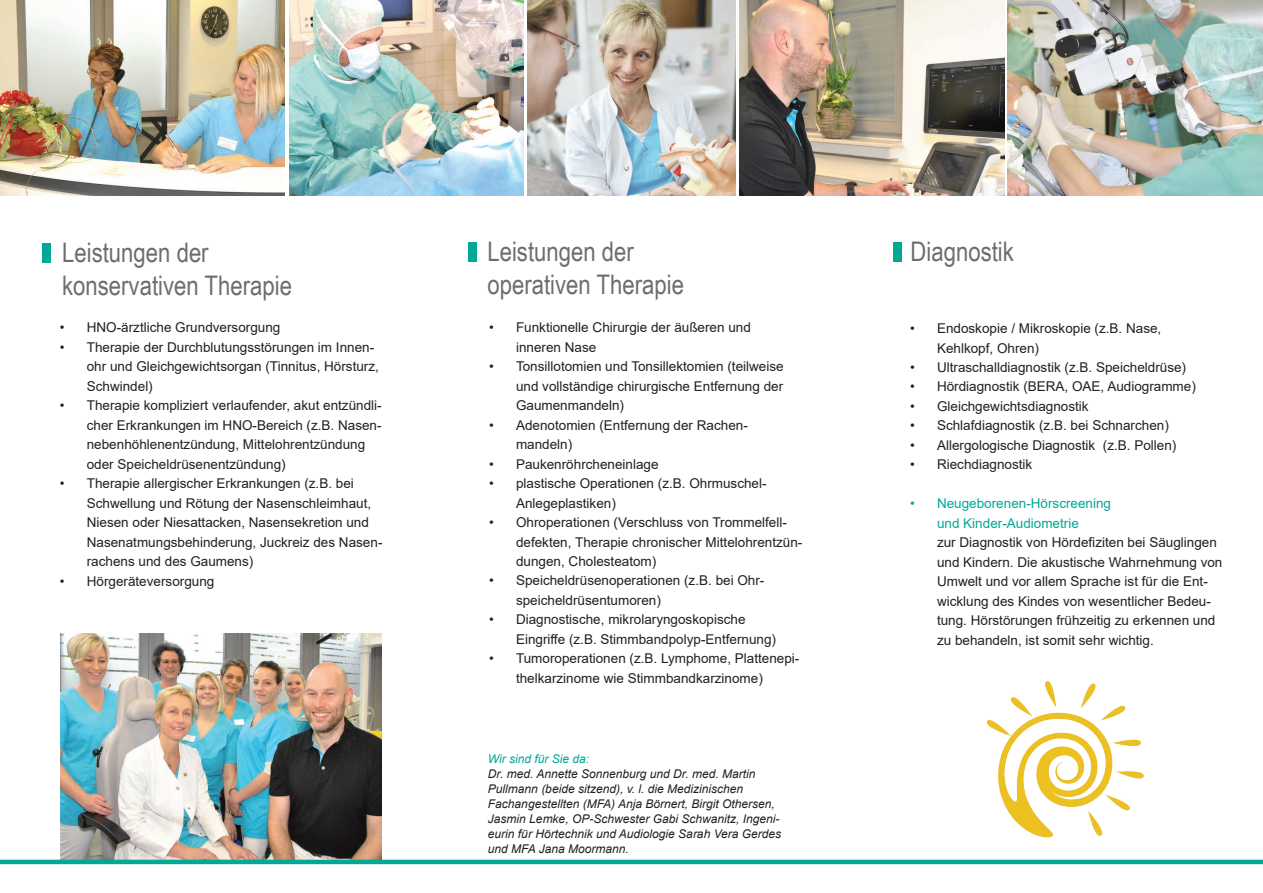
<style>
.page{position:relative;width:1263px;height:893px;background:#fff}
.page>*{position:absolute;margin:0;border:0;box-sizing:border-box;transform-origin:0 0}
.t1{font:27px/32.4px "Arial Narrow";color:#6c6d70}
.t2{font:13.5px/19.5px "Arial";color:#231f20}
.t3{font:13.5px/19.5px "Arial";color:#00a895;text-align:center}
.t4{font:italic 12px/15px "Arial";color:#231f20}
.t5{font:italic 12px "Arial";color:#00a895}
</style>
<div class="page">
<img style="left:0;top:0;width:285px;height:195px">
<img style="left:527px;top:0;width:209px;height:195px">
<div style="left:468px;top:242px;width:8px;height:20px;background:#00a895"></div>
<div style="left:893px;top:242px;width:8px;height:20px;background:#00a895"></div>
<img style="left:1008px;top:0;width:255px;height:195px">
<img style="left:740px;top:0;width:264px;height:195px">
<div style="left:43px;top:243px;width:8px;height:20px;background:#00a895"></div>
<img style="left:61px;top:634px;width:321px;height:226px">
<hr style="left:0;top:860px;width:1263px;height:4px;background:#00a895">
<img style="left:986px;top:681px;width:158px;height:157px">
<img style="left:289px;top:0;width:234px;height:195px">
<h1 class="t1" style="left:62px;top:236px;width:148px">Leistungen der</h1>
<h1 class="t1" style="left:910px;top:235px;width:105px">Diagnostik</h1>
<h1 class="t1" style="left:62px;top:268px;width:231px">konservativen Therapie</h1>
<h1 class="t1" style="left:487px;top:235px;width:198px">Leistungen der operativen Therapie</h1>
<p class="t2" style="left:60px;top:318px;width:222px">• HNO-ärztliche Grundversorgung</p>
<p class="t2" style="left:87px;top:337px;width:294px;text-indent:-27px">• Therapie der Durchblutungsstörungen im Innen&shy;ohr und Gleichgewichtsorgan (Tinnitus, Hörsturz,<br>Schwindel)</p>
<p class="t2" style="left:87px;top:396px;width:296px;text-indent:-27px">• Therapie kompliziert verlaufender, akut entzündli&shy;cher Erkrankungen im HNO-Bereich (z.B. Nasen&shy;nebenhöhlenentzündung, Mittelohrentzündung oder Speicheldrüsenentzündung)</p>
<p class="t2" style="left:87px;top:473px;width:297px;text-indent:-27px">• Therapie allergischer Erkrankungen (z.B. bei Schwellung und Rötung der Nasenschleimhaut, Niesen oder Niesattacken, Nasensekretion und Nasenatmungsbehinderung, Juckreiz des Nasen&shy;rachens und des Gaumens)</p>
<p class="t2" style="left:60px;top:571px;width:156px">• Hörgeräteversorgung</p>
<p class="t2" style="left:516px;top:317px;width:236px;text-indent:-27px">• Funktionelle Chirurgie der äußeren und inneren Nase</p>
<p class="t2" style="left:516px;top:356px;width:269px;text-align:justify;text-indent:-27px">• Tonsillotomien und Tonsillektomien (teilweise und vollständige chirurgische Entfernung der Gaumenmandeln)</p>
<p class="t2" style="left:516px;top:415px;width:233px;text-indent:-27px">• Adenotomien (Entfernung der Rachen&shy;mandeln)</p>
<p class="t2" style="left:489px;top:454px;width:171px">• Paukenröhrcheneinlage</p>
<p class="t2" style="left:516px;top:473px;width:252px;text-indent:-27px">• plastische Operationen (z.B. Ohrmuschel-<br>Anlegeplastiken)</p>
<p class="t2" style="left:516px;top:512px;width:288px;text-indent:-27px">• Ohroperationen (Verschluss von Trommelfell&shy;defekten, Therapie chronischer Mittelohrentzün&shy;dungen, Cholesteatom)</p>
<p class="t2" style="left:516px;top:571px;width:250px;text-indent:-27px">• Speicheldrüsenoperationen (z.B. bei Ohr&shy;speicheldrüsentumoren)</p>
<p class="t2" style="left:516px;top:610px;width:262px;text-indent:-27px">• Diagnostische, mikrolaryngoskopische<br>Eingriffe (z.B. Stimmbandpolyp-Entfernung)</p>
<p class="t2" style="left:516px;top:649px;width:285px;text-indent:-27px">• Tumoroperationen (z.B. Lymphome, Plattenepi&shy;thelkarzinome wie Stimmbandkarzinome)</p>
<p class="t5" style="left:488px;top:751px;width:103px">Wir sind für Sie da:</p>
<p class="t4" style="left:488px;top:767px;width:295px">Dr. med. Annette Sonnenburg und Dr. med. Martin Pullmann (beide sitzend), v. l. die Medizinischen Fachangestellten (MFA) Anja Börnert, Birgit Othersen, Jasmin Lemke, OP-Schwester Gabi Schwanitz, Ingeni&shy;eurin für Hörtechnik und Audiologie Sarah Vera Gerdes und MFA Jana Moormann.</p>
<p class="t2" style="left:937px;top:318px;width:226px;text-indent:-27px">• Endoskopie / Mikroskopie (z.B. Nase,<br>Kehlkopf, Ohren)</p>
<p class="t2" style="left:910px;top:357px;width:278px">• Ultraschalldiagnostik (z.B. Speicheldrüse)</p>
<p class="t2" style="left:910px;top:377px;width:287px">• Hördiagnostik (BERA, OAE, Audiogramme)</p>
<p class="t2" style="left:910px;top:396px;width:180px">• Gleichgewichtsdiagnostik</p>
<p class="t2" style="left:910px;top:416px;width:260px">• Schlafdiagnostik (z.B. bei Schnarchen)</p>
<p class="t2" style="left:910px;top:435px;width:268px">• Allergologische Diagnostik (z.B. Pollen)</p>
<p class="t2" style="left:910px;top:455px;width:124px">• Riechdiagnostik</p>
<p class="t3" style="left:910px;top:494px;width:203px">• Neugeborenen-Hörscreening und Kinder-Audiometrie</p>
<p class="t2" style="left:937px;top:533px;width:287px">zur Diagnostik von Hördefiziten bei Säuglingen und Kindern. Die akustische Wahrnehmung von Umwelt und vor allem Sprache ist für die Ent&shy;wicklung des Kindes von wesentlicher Bedeu&shy;tung. Hörstörungen frühzeitig zu erkennen und zu behandeln, ist somit sehr wichtig.</p>
</div>
